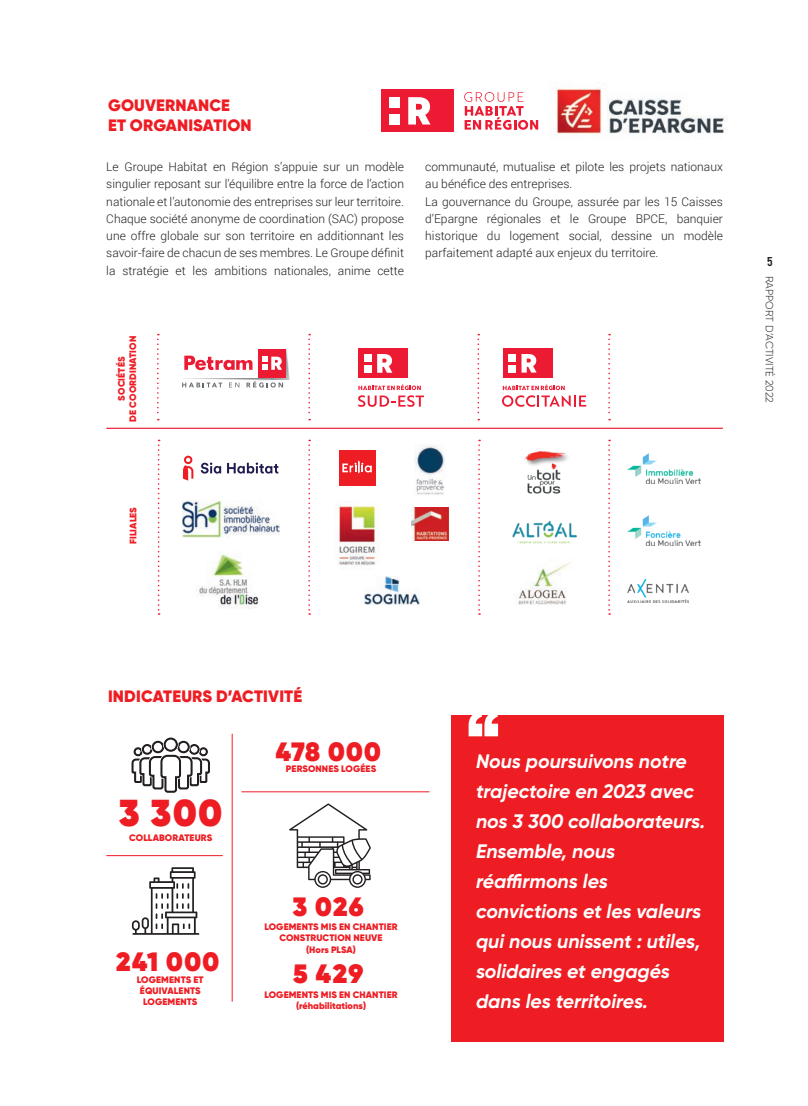
<style>
.page{position:relative;width:808px;height:1106px;background:#fff}
.page>*{position:absolute;margin:0;border:0;box-sizing:border-box;transform-origin:0 0}
.texte_courant{font:900 64.2px "Arial";color:#fff}
.t1{font:800 37.5px "Gilroy";color:#ee1d23}
.t2{font:800 26.55px "Gilroy";letter-spacing:.05em;color:#ee1d23}
.texte_courant-2{font:italic 700 19.5px/30px "Gilroy";color:#fff}
.texte_courant-3{font:900 16.5px "Gilroy";letter-spacing:.01em;color:#ee1d23}
.t3{font:700 13.5px "Marianina FY";color:#231f20}
.texte_courant-4{font:300 12px/17.2px "Roboto";color:#231f20;text-align:justify}
.t4{font:300 10.5px "Gilroy";letter-spacing:.01em;color:#231f20}
.texte_courant-5{font:900 9.45px/11.2px "Gilroy";letter-spacing:.01em;color:#ee1d23;text-align:center}
</style>
<div class="page">
<div style="left:451px;top:715px;width:273px;height:327px;background:#ee1d23"></div>
<img style="left:556px;top:81px;width:172px;height:53px">
<div style="left:381px;top:89px;width:73px;height:43px;background:#ed1a33"></div>
<div style="left:389px;top:114px;width:11px;height:10px;background:#fff"></div>
<svg style="left:408px;top:97px;width:22px;height:27px"></svg>
<div style="left:389px;top:97px;width:11px;height:11px;background:#fff"></div>
<svg style="left:464px;top:92px;width:74px;height:38px"></svg>
<hr style="left:106px;top:428px;width:617px;height:1px;background:#ed1a33">
<svg style="left:201px;top:462px;width:20px;height:11px"></svg>
<svg style="left:227px;top:462px;width:51px;height:11px"></svg>
<svg style="left:183px;top:455px;width:10px;height:25px"></svg>
<img style="left:183px;top:500px;width:96px;height:37px">
<div style="left:339px;top:450px;width:36px;height:36px;background:#ee1d23"></div>
<svg style="left:342px;top:460px;width:30px;height:13px"></svg>
<img style="left:337px;top:501px;width:43px;height:65px">
<img style="left:412px;top:507px;width:36px;height:33px">
<img style="left:365px;top:576px;width:54px;height:28px">
<img style="left:525px;top:451px;width:43px;height:43px">
<img style="left:512px;top:520px;width:65px;height:24px">
<img style="left:516px;top:562px;width:56px;height:43px">
<img style="left:414px;top:444px;width:31px;height:51px">
<img style="left:628px;top:580px;width:60px;height:23px">
<img style="left:628px;top:453px;width:72px;height:30px">
<img style="left:628px;top:515px;width:72px;height:31px">
<svg style="left:608px;top:439px;width:2px;height:176px"></svg>
<svg style="left:478px;top:439px;width:2px;height:176px"></svg>
<svg style="left:308px;top:439px;width:2px;height:176px"></svg>
<svg style="left:158px;top:439px;width:2px;height:176px"></svg>
<img style="left:197px;top:554px;width:62px;height:55px">
<div style="left:503px;top:349px;width:49px;height:29px;background:#ed1a33"></div>
<svg style="left:502px;top:384px;width:84px;height:23px"></svg>
<div style="left:509px;top:365px;width:7px;height:7px;background:#fff"></div>
<div style="left:509px;top:354px;width:7px;height:7px;background:#fff"></div>
<svg style="left:521px;top:354px;width:16px;height:18px"></svg>
<div style="left:358px;top:349px;width:50px;height:29px;background:#ed1a33"></div>
<div style="left:364px;top:365px;width:7px;height:8px;background:#fff"></div>
<svg style="left:377px;top:354px;width:15px;height:19px"></svg>
<div style="left:364px;top:354px;width:7px;height:7px;background:#fff"></div>
<svg style="left:358px;top:384px;width:66px;height:23px"></svg>
<img style="left:184px;top:349px;width:106px;height:36px">
<svg style="left:182px;top:382px;width:40px;height:5px"></svg>
<svg style="left:229px;top:382px;width:10px;height:5px"></svg>
<svg style="left:246px;top:381px;width:37px;height:6px"></svg>
<div style="left:258px;top:349px;width:28px;height:28px;background:#ed1a33"></div>
<svg style="left:262px;top:357px;width:20px;height:13px"></svg>
<div style="left:179px;top:349px;width:79px;height:28px;background:#fff"></div>
<svg style="left:184px;top:355px;width:68px;height:15px"></svg>
<svg style="left:477px;top:334px;width:2px;height:86px"></svg>
<svg style="left:608px;top:334px;width:2px;height:86px"></svg>
<svg style="left:308px;top:334px;width:2px;height:86px"></svg>
<svg style="left:157px;top:334px;width:2px;height:86px"></svg>
<hr style="left:232px;top:733px;width:1px;height:268px;background:#ee1d23">
<hr style="left:242px;top:791px;width:187px;height:1px;background:#ee1d23">
<hr style="left:106px;top:855px;width:117px;height:1px;background:#ee1d23">
<svg style="left:131px;top:737px;width:79px;height:56px"></svg>
<svg style="left:289px;top:803px;width:82px;height:84px"></svg>
<svg style="left:132px;top:867px;width:67px;height:67px"></svg>
<p class="texte_courant-3" style="left:108px;top:95px;width:124px">GOUVERNANCE</p>
<p class="texte_courant-3" style="left:108px;top:114px;width:145px">ET ORGANISATION</p>
<p class="texte_courant-4" style="left:106px;top:158px;width:299px">Le Groupe Habitat en Région s’appuie sur un modèle singulier reposant sur l’équilibre entre la force de l’action nationale et l’autonomie des entreprises sur leur territoire.<br>Chaque société anonyme de coordination (SAC) propose une offre globale sur son territoire en additionnant les savoir-faire de chacun de ses membres. Le Groupe définit la stratégie et les ambitions nationales, anime cette</p>
<p class="texte_courant-4" style="left:425px;top:158px;width:299px">communauté, mutualise et pilote les projets nationaux au bénéfice des entreprises.</p>
<p class="texte_courant-4" style="left:425px;top:192px;width:299px">La gouvernance du Groupe, assurée par les 15 Caisses d’Epargne régionales et le Groupe BPCE, banquier historique du logement social, dessine un modèle parfaitement adapté aux enjeux du territoire.</p>
<p class="texte_courant-5" style="left:116px;top:421px;width:87px;rotate:-90deg">SOCIÉTÉS<br>DE COORDINATION</p>
<p class="texte_courant-5" style="left:127px;top:544px;width:39px;rotate:-90deg">FILIALES</p>
<p class="t3" style="left:767px;top:254px;width:7px">5</p>
<p class="t4" style="left:776px;top:276px;width:129px;rotate:90deg">RAPPORT D’ACTIVITÉ 2022</p>
<p class="texte_courant-3" style="left:108px;top:686px;width:196px">INDICATEURS D’ACTIVITÉ</p>
<p class="t2" style="left:276px;top:734px;width:107px">478 000</p>
<p class="t1" style="left:119px;top:788px;width:105px">3 300</p>
<p class="texte_courant-5" style="left:129px;top:832px;width:84px">COLLABORATEURS</p>
<p class="texte_courant-5" style="left:286px;top:763px;width:92px">PERSONNES LOGÉES</p>
<p class="t2" style="left:293px;top:889px;width:72px">3 026</p>
<p class="texte_courant-5" style="left:264px;top:921px;width:135px">LOGEMENTS MIS EN CHANTIER</p>
<p class="texte_courant-5" style="left:280px;top:932px;width:105px">CONSTRUCTION NEUVE (Hors PLSA)</p>
<p class="texte_courant-5" style="left:264px;top:988px;width:135px">LOGEMENTS MIS EN CHANTIER</p>
<p class="texte_courant-5" style="left:296px;top:1000px;width:72px">(réhabilitations)</p>
<p class="t2" style="left:116px;top:945px;width:105px">241 000</p>
<p class="texte_courant-5" style="left:137px;top:973px;width:68px">LOGEMENTS ET</p>
<p class="t2" style="left:293px;top:957px;width:72px">5 429</p>
<p class="texte_courant-5" style="left:140px;top:985px;width:62px">ÉQUIVALENTS<br>LOGEMENTS</p>
<p class="texte_courant" style="left:467px;top:688px;width:34px">“</p>
<p class="texte_courant-2" style="left:476px;top:745px;width:231px">Nous poursuivons notre trajectoire en 2023 avec nos 3 300 collaborateurs.<br>Ensemble, nous réaffirmons les convictions et les valeurs qui nous unissent : utiles, solidaires et engagés dans les territoires.</p>
</div>
